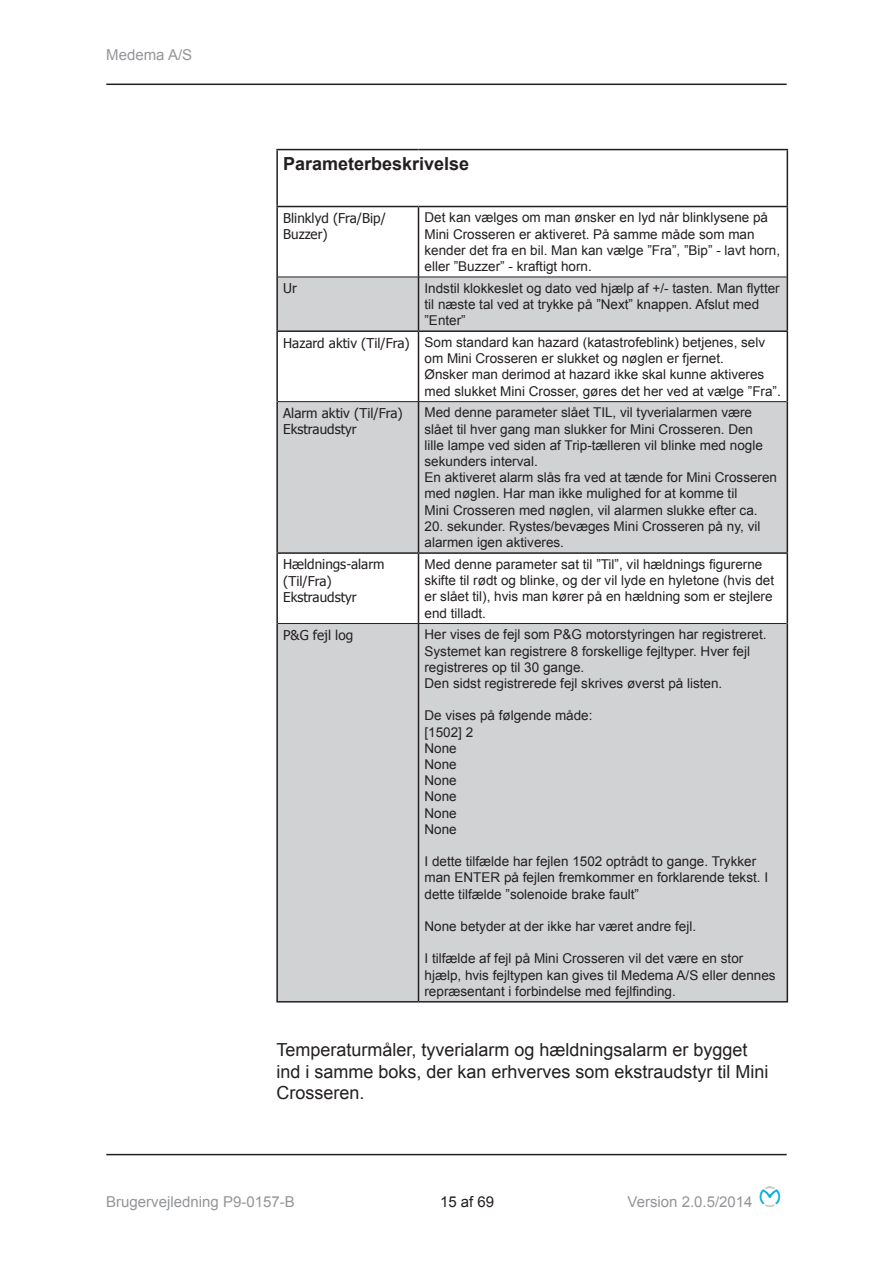
<style>
.page{position:relative;width:893px;height:1263px;background:#fff}
.page>*{position:absolute;margin:0;border:0;box-sizing:border-box;transform-origin:0 0}
.t1{font:18px/21.6px "Arial";color:#231f20}
.t2{font:700 18px "Arial";color:#231f20}
.t3{font:15px "Arial";color:#939598}
.t4{font:15px "Arial";color:#231f20}
.t5{font:13.5px/16.2px "Arial";color:#231f20}
.t6{font:13.5px/16.2px "Tahoma";color:#231f20}
.s1{font-family:"Tahoma"}
</style>
<div class="page">
<hr style="left:106px;top:84px;width:681px;height:1px;background:#231f20">
<hr style="left:106px;top:1154px;width:681px;height:1px;background:#231f20">
<img style="left:759px;top:1186px;width:22px;height:21px">
<svg style="left:278px;top:278px;width:509px;height:723px;fill:#d1d2d4"></svg>
<hr style="left:276px;top:149px;width:142px;height:1px;background:#231f20">
<hr style="left:276px;top:150px;width:2px;height:56px;background:#231f20">
<hr style="left:418px;top:149px;width:370px;height:1px;background:#231f20">
<hr style="left:787px;top:150px;width:1px;height:56px;background:#231f20">
<hr style="left:276px;top:206px;width:142px;height:1px;background:#231f20">
<hr style="left:276px;top:207px;width:2px;height:70px;background:#231f20">
<hr style="left:418px;top:206px;width:370px;height:1px;background:#231f20">
<hr style="left:418px;top:207px;width:1px;height:70px;background:#231f20">
<hr style="left:787px;top:207px;width:1px;height:70px;background:#231f20">
<hr style="left:276px;top:277px;width:2px;height:53px;background:#231f20">
<hr style="left:418px;top:277px;width:1px;height:53px;background:#231f20">
<hr style="left:787px;top:277px;width:1px;height:53px;background:#231f20">
<hr style="left:276px;top:330px;width:142px;height:2px;background:#231f20">
<hr style="left:276px;top:332px;width:2px;height:70px;background:#231f20">
<hr style="left:418px;top:330px;width:370px;height:2px;background:#231f20">
<hr style="left:418px;top:332px;width:1px;height:69px;background:#231f20">
<hr style="left:787px;top:332px;width:1px;height:70px;background:#231f20">
<hr style="left:276px;top:402px;width:2px;height:150px;background:#231f20">
<hr style="left:418px;top:402px;width:1px;height:150px;background:#231f20">
<hr style="left:787px;top:402px;width:1px;height:150px;background:#231f20">
<hr style="left:276px;top:552px;width:142px;height:2px;background:#231f20">
<hr style="left:276px;top:554px;width:2px;height:69px;background:#231f20">
<hr style="left:418px;top:552px;width:370px;height:2px;background:#231f20">
<hr style="left:418px;top:554px;width:1px;height:69px;background:#231f20">
<hr style="left:787px;top:554px;width:1px;height:69px;background:#231f20">
<hr style="left:276px;top:623px;width:2px;height:378px;background:#231f20">
<hr style="left:418px;top:624px;width:1px;height:377px;background:#231f20">
<hr style="left:787px;top:623px;width:1px;height:378px;background:#231f20">
<hr style="left:276px;top:1001px;width:142px;height:1px;background:#231f20">
<hr style="left:418px;top:1001px;width:370px;height:1px;background:#231f20">
<hr style="left:278px;top:277px;width:140px;height:1px;background:#231f20">
<hr style="left:418px;top:277px;width:369px;height:1px;background:#231f20">
<hr style="left:278px;top:401px;width:140px;height:1px;background:#231f20">
<hr style="left:418px;top:401px;width:369px;height:1px;background:#231f20">
<hr style="left:278px;top:623px;width:140px;height:1px;background:#231f20">
<hr style="left:418px;top:623px;width:369px;height:1px;background:#231f20">
<p class="t3" style="left:106px;top:44px;width:87px">Medema A/S</p>
<h1 class="t2" style="left:283px;top:152px;width:188px">Parameterbeskrivelse</h1>
<p class="t6" style="left:283px;top:209px;width:104px">Blinklyd (Fra/Bip/<br>Buzzer)</p>
<p class="t5" style="left:424px;top:210px;width:357px">Det kan vælges om man ønsker en lyd når blinklysene på Mini Crosseren er aktiveret. På samme måde som man kender det fra en bil. Man kan vælge ”Fra”, ”Bip” - lavt horn, eller ”Buzzer” - kraftigt horn.</p>
<p class="t6" style="left:283px;top:280px;width:15px">Ur</p>
<p class="t5" style="left:424px;top:280px;width:357px">Indstil klokkeslet og dato ved hjælp af +/- tasten. Man flytter til næste tal ved at trykke på ”Next” knappen. Afslut med ”Enter”</p>
<p class="t5" style="left:424px;top:334px;width:358px;text-indent:-141px"><span class="s1">Hazard aktiv (Til/Fra)</span> Som standard kan hazard (katastrofeblink) betjenes, selv om Mini Crosseren er slukket og nøglen er fjernet.<br>Ønsker man derimod at hazard ikke skal kunne aktiveres med slukket Mini Crosser, gøres det her ved at vælge ”Fra”.</p>
<p class="t6" style="left:283px;top:404px;width:121px">Alarm aktiv (Til/Fra)<br>Ekstraudstyr</p>
<p class="t5" style="left:424px;top:405px;width:354px">Med denne parameter slået TIL, vil tyverialarmen være slået til hver gang man slukker for Mini Crosseren. Den<br>lille lampe ved siden af Trip-tælleren vil blinke med nogle sekunders interval.<br>En aktiveret alarm slås fra ved at tænde for Mini Crosseren med nøglen. Har man ikke mulighed for at komme til<br>Mini Crosseren med nøglen, vil alarmen slukke efter ca.</p>
<p class="t5" style="left:424px;top:518px;width:337px">20. sekunder. Rystes/bevæges Mini Crosseren på ny, vil alarmen igen aktiveres.</p>
<p class="t6" style="left:283px;top:556px;width:103px">Hældnings-alarm (Til/Fra)<br>Ekstraudstyr</p>
<p class="t5" style="left:424px;top:556px;width:351px">Med denne parameter sat til ”Til”, vil hældnings figurerne skifte til rødt og blinke, og der vil lyde en hyletone (hvis det er slået til), hvis man kører på en hældning som er stejlere end tilladt.</p>
<p class="t6" style="left:283px;top:626px;width:72px">P&amp;G fejl log</p>
<p class="t5" style="left:424px;top:627px;width:344px">Her vises de fejl som P&amp;G motorstyringen har registreret.<br>Systemet kan registrere 8 forskellige fejltyper. Hver fejl registreres op til 30 gange.<br>Den sidst registrerede fejl skrives øverst på listen.</p>
<p class="t5" style="left:424px;top:708px;width:170px">De vises på følgende måde: [1502] 2<br>None<br>None<br>None<br>None<br>None<br>None</p>
<p class="t5" style="left:424px;top:853px;width:345px">I dette tilfælde har fejlen 1502 optrådt to gange. Trykker man ENTER på fejlen fremkommer en forklarende tekst. I dette tilfælde ”solenoide brake fault”</p>
<p class="t5" style="left:424px;top:918px;width:273px">None betyder at der ikke har været andre fejl.</p>
<p class="t5" style="left:424px;top:951px;width:353px">I tilfælde af fejl på Mini Crosseren vil det være en stor hjælp, hvis fejltypen kan gives til Medema A/S eller dennes repræsentant i forbindelse med fejlfinding.</p>
<h1 class="t1" style="left:276px;top:1039px;width:494px">Temperaturmåler, tyverialarm og hældningsalarm er bygget ind i samme boks, der kan erhverves som ekstraudstyr til Mini<br>Crosseren.</h1>
<p class="t3" style="left:106px;top:1192px;width:190px">Brugervejledning P9-0157-B</p>
<p class="t4" style="left:440px;top:1192px;width:56px">15 af 69</p>
<p class="t3" style="left:628px;top:1192px;width:127px">Version 2.0.5/2014</p>
</div>
